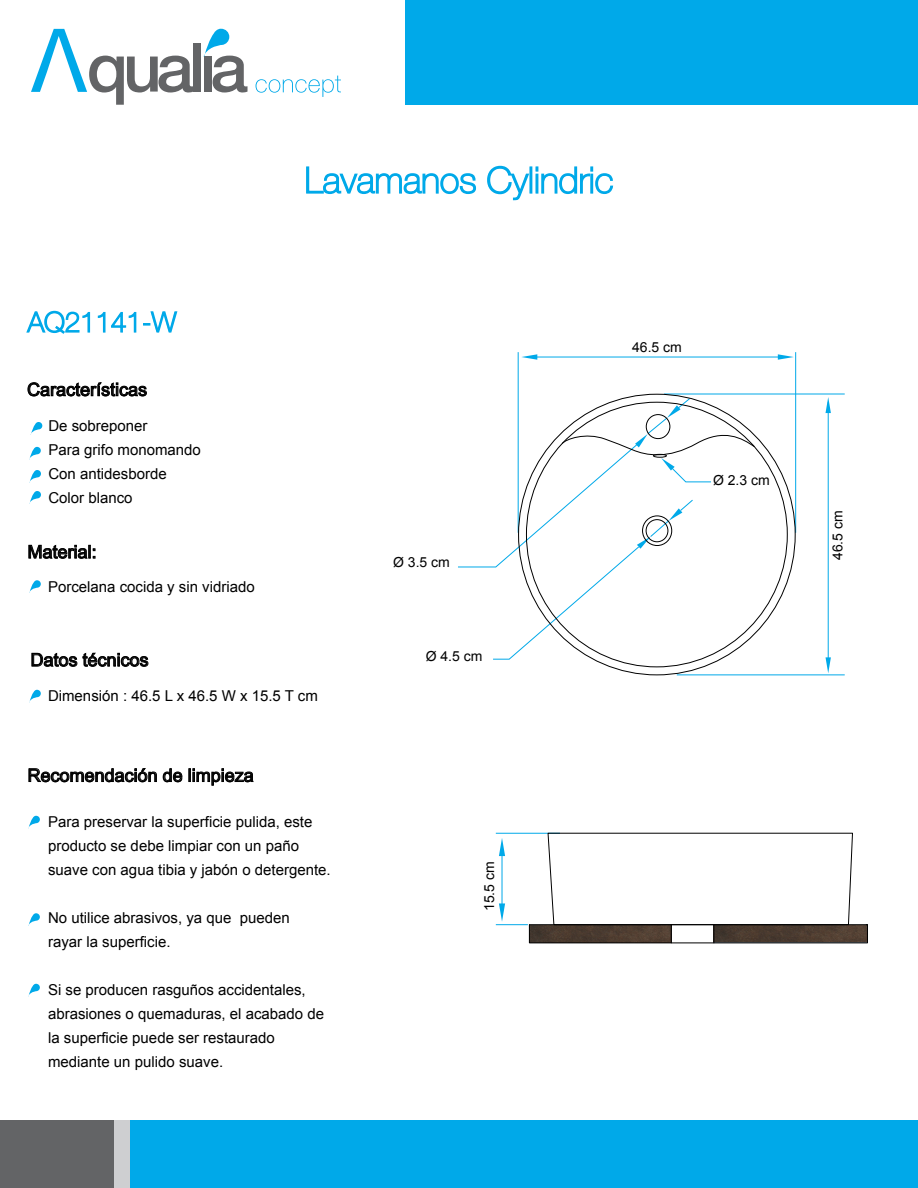
<style>
.page{position:relative;width:918px;height:1188px;background:#fff}
.page>*{position:absolute;margin:0;border:0;box-sizing:border-box;transform-origin:0 0}
.t1{font:18px "Arial";color:#000}
.t2{font:15px/24px "Arial";color:#000}
.t3{font:13.8px "Arial";color:#000}
</style>
<div class="page">
<svg style="left:256px;top:76px;width:85px;height:21px"></svg>
<div style="left:193px;top:43px;width:8px;height:49px;background:#636466"></div>
<svg style="left:204px;top:29px;width:44px;height:64px"></svg>
<svg style="left:31px;top:29px;width:162px;height:76px"></svg>
<svg style="left:306px;top:166px;width:170px;height:29px"></svg>
<svg style="left:487px;top:165px;width:43px;height:36px"></svg>
<div style="left:530px;top:166px;width:2px;height:28px;border:2px solid #00a9e9"></div>
<svg style="left:536px;top:166px;width:78px;height:29px"></svg>
<div style="left:405px;top:0;width:513px;height:104px;background:#00a9e9"></div>
<div style="left:0;top:1120px;width:145px;height:68px;background:#cecfd1"></div>
<div style="left:0;top:1120px;width:113px;height:68px;background:#636466"></div>
<div style="left:130px;top:1120px;width:787px;height:68px;background:#00a9e9"></div>
<svg style="left:28px;top:382px;width:119px;height:14px"></svg>
<svg style="left:31px;top:422px;width:11px;height:12px"></svg>
<svg style="left:29px;top:470px;width:12px;height:13px"></svg>
<svg style="left:29px;top:491px;width:12px;height:13px"></svg>
<svg style="left:29px;top:447px;width:12px;height:13px"></svg>
<svg style="left:26px;top:310px;width:65px;height:24px"></svg>
<svg style="left:97px;top:311px;width:40px;height:22px"></svg>
<svg style="left:143px;top:311px;width:35px;height:22px"></svg>
<svg style="left:29px;top:545px;width:66px;height:14px"></svg>
<svg style="left:32px;top:653px;width:45px;height:14px"></svg>
<svg style="left:83px;top:653px;width:65px;height:14px"></svg>
<svg style="left:29px;top:580px;width:12px;height:13px"></svg>
<svg style="left:29px;top:690px;width:12px;height:12px"></svg>
<svg style="left:29px;top:768px;width:128px;height:14px"></svg>
<svg style="left:163px;top:768px;width:19px;height:14px"></svg>
<svg style="left:189px;top:768px;width:65px;height:17px"></svg>
<svg style="left:28px;top:816px;width:12px;height:12px"></svg>
<svg style="left:28px;top:913px;width:12px;height:13px"></svg>
<svg style="left:28px;top:984px;width:12px;height:12px"></svg>
<hr style="left:518px;top:352px;width:1px;height:181px;background:#00a9e9">
<hr style="left:664px;top:394px;width:181px;height:1px;background:#00a9e9">
<hr style="left:677px;top:675px;width:168px;height:1px;background:#00a9e9">
<hr style="left:795px;top:352px;width:1px;height:181px;background:#00a9e9">
<svg style="left:521px;top:354px;width:16px;height:6px"></svg>
<svg style="left:826px;top:397px;width:5px;height:16px"></svg>
<svg style="left:826px;top:657px;width:5px;height:16px"></svg>
<svg style="left:778px;top:354px;width:16px;height:6px"></svg>
<hr style="left:496px;top:924px;width:32px;height:1px;background:#00a9e9">
<hr style="left:496px;top:833px;width:64px;height:1px;background:#00a9e9">
<hr style="left:502px;top:850px;width:1px;height:59px;background:#00a9e9">
<svg style="left:499px;top:903px;width:6px;height:19px"></svg>
<svg style="left:499px;top:838px;width:6px;height:18px"></svg>
<hr style="left:535px;top:357px;width:247px;height:1px;background:#00a9e9">
<hr style="left:828px;top:402px;width:1px;height:259px;background:#00a9e9">
<svg style="left:528px;top:832px;width:340px;height:112px"></svg>
<svg style="left:594px;top:435px;width:194px;height:232px"></svg>
<svg style="left:458px;top:398px;width:297px;height:262px"></svg>
<div style="left:646px;top:414px;width:24px;height:25px;border:1px solid #000;border-radius:50%"></div>
<div style="left:642px;top:515px;width:30px;height:31px;border:1px solid #000;border-radius:50%"></div>
<div style="left:646px;top:519px;width:22px;height:23px;border:1px solid #000;border-radius:50%"></div>
<div style="left:653px;top:454px;width:14px;height:4px;border:1px solid #000;border-radius:50%"></div>
<p class="t1" style="left:27px;top:378px;width:122px">Características</p>
<p class="t2" style="left:48px;top:413px;width:154px">De sobreponer<br>Para grifo monomando<br>Con antidesborde<br>Color blanco</p>
<p class="t1" style="left:28px;top:540px;width:71px">Material:</p>
<p class="t2" style="left:48px;top:575px;width:208px">Porcelana cocida y sin vidriado</p>
<p class="t1" style="left:31px;top:648px;width:120px">Datos técnicos</p>
<p class="t2" style="left:48px;top:684px;width:271px">Dimensión : 46.5 L x 46.5 W x 15.5 T cm</p>
<p class="t1" style="left:28px;top:763px;width:228px">Recomendación de limpieza</p>
<p class="t2" style="left:48px;top:810px;width:284px">Para preservar la superficie pulida, este producto se debe limpiar con un paño suave con agua tibia y jabón o detergente.</p>
<p class="t2" style="left:48px;top:906px;width:243px">No utilice abrasivos, ya que pueden rayar la superficie.</p>
<p class="t2" style="left:48px;top:978px;width:277px">Si se producen rasguños accidentales, abrasiones o quemaduras, el acabado de la superficie puede ser restaurado mediante un pulido suave.</p>
<p class="t3" style="left:393px;top:553px;width:58px">Ø 3.5 cm</p>
<p class="t3" style="left:426px;top:647px;width:58px">Ø 4.5 cm</p>
<p class="t3" style="left:480px;top:911px;width:51px;rotate:-90deg">15.5 cm</p>
<p class="t3" style="left:632px;top:338px;width:51px">46.5 cm</p>
<p class="t3" style="left:713px;top:472px;width:58px">Ø 2.3 cm</p>
<p class="t3" style="left:829px;top:560px;width:51px;rotate:-90deg">46.5 cm</p>
</div>
